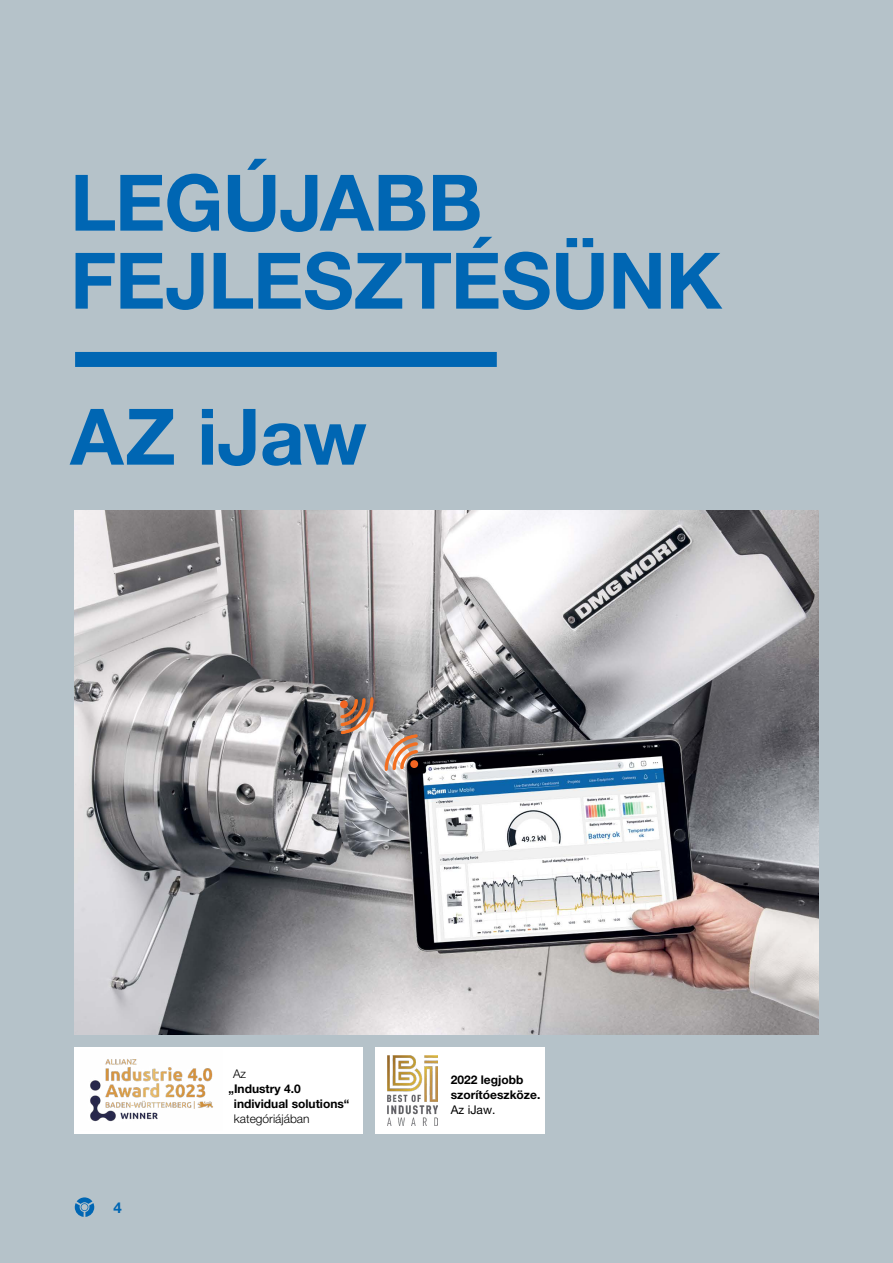
<style>
.page{position:relative;width:893px;height:1263px;background:#b5c2c9}
.page>*{position:absolute;margin:0;border:0;box-sizing:border-box;transform-origin:0 0}
.t1{font:700 78px/78px "Helvetica Neue LT Pro";letter-spacing:-.005em;color:#0066b3}
.t2{font:700 15px "Helvetica Neue LT Pro";color:#0066b3}
.t3{font:700 12px/15px "Helvetica Neue LT Pro";color:#000}
.t4{font:300 12px "Helvetica Neue LT Pro";color:#000}
.t5{font:12px "Helvetica Neue LT Pro";color:#000}
</style>
<div class="page">
<svg style="left:75px;top:1197px;width:19px;height:20px"></svg>
<div style="left:75px;top:352px;width:422px;height:15px;background:#0066b3"></div>
<img style="left:74px;top:510px;width:745px;height:524px">
<div style="left:74px;top:1047px;width:288px;height:86px;background:#fff"></div>
<img style="left:90px;top:1059px;width:123px;height:63px">
<div style="left:375px;top:1047px;width:169px;height:86px;background:#fff"></div>
<img style="left:388px;top:1055px;width:50px;height:70px">
<svg style="left:383px;top:734px;width:37px;height:38px"></svg>
<svg style="left:338px;top:696px;width:37px;height:39px"></svg>
<h1 class="t1" style="left:70px;top:162px;width:653px">LEGÚJABB<br>FEJLESZTÉSÜNK</h1>
<h1 class="t1" style="left:70px;top:396px;width:298px">AZ iJaw</h1>
<p class="t2" style="left:114px;top:1198px;width:10px">4</p>
<p class="t4" style="left:233px;top:1066px;width:15px">Az</p>
<p class="t3" style="left:234px;top:1081px;width:117px;text-indent:-5px">„Industry 4.0 individual solutions“</p>
<p class="t4" style="left:234px;top:1111px;width:77px">kategóriájában</p>
<p class="t3" style="left:451px;top:1072px;width:91px">2022 legjobb szorítóeszköze.</p>
<p class="t5" style="left:451px;top:1103px;width:46px">Az iJaw.</p>
</div>
